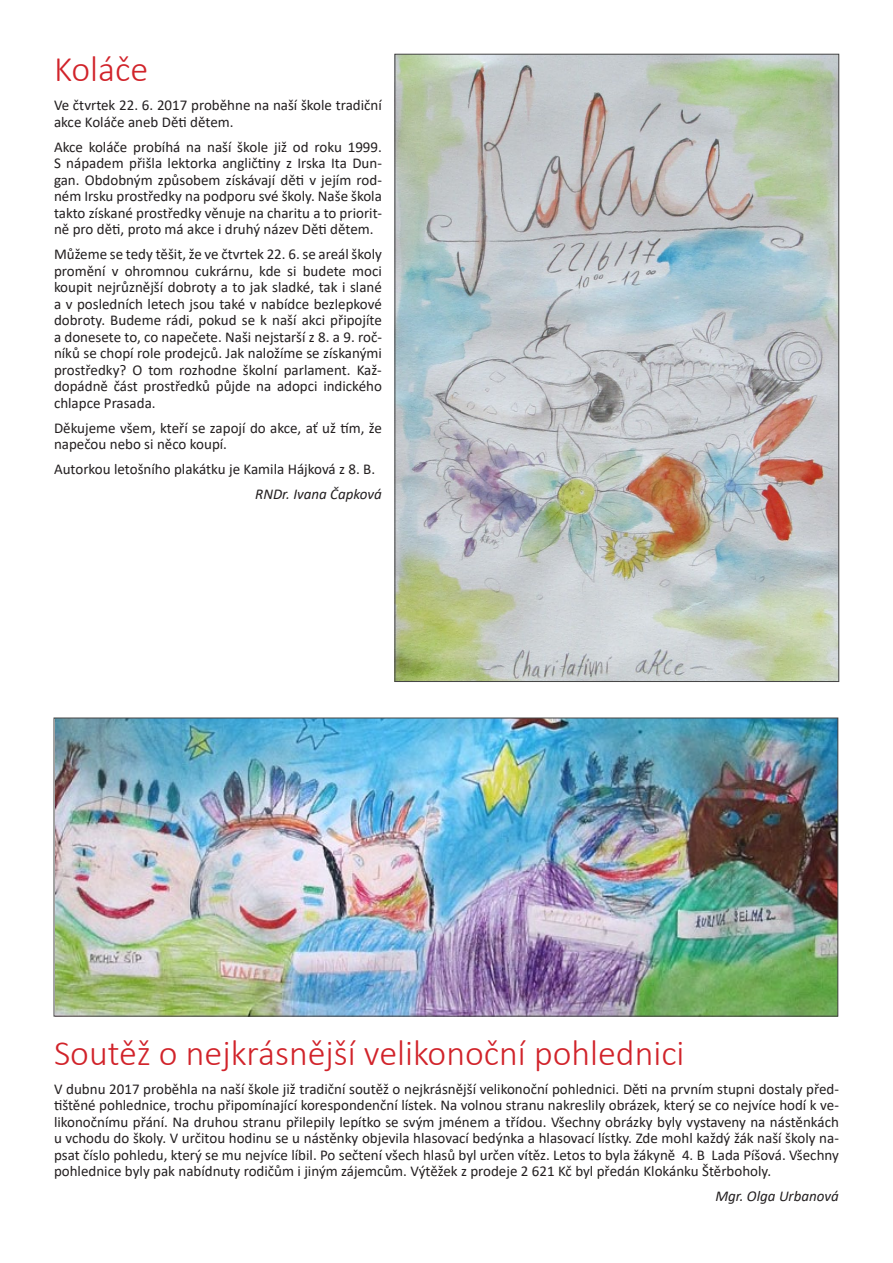
<style>
.page{position:relative;width:893px;height:1263px;background:#fff}
.page>*{position:absolute;margin:0;border:0;box-sizing:border-box;transform-origin:0 0}
.t1{font:300 36px "Calibri";color:#d1232a}
.t2{font:15px/16.5px "Calibri";color:#231f20;text-align:justify}
.t3{font:italic 15px "Calibri";color:#231f20}
</style>
<div class="page">
<img style="left:397px;top:56px;width:440px;height:624px">
<img style="left:56px;top:720px;width:780px;height:294px">
<h1 class="t1" style="left:54px;top:47px;width:96px">Koláče</h1>
<p class="t2" style="left:54px;top:97px;width:329px">Ve čtvrtek 22. 6. 2017 proběhne na naší škole tradiční akce Koláče aneb Děti dětem.</p>
<p class="t2" style="left:54px;top:138px;width:329px">Akce koláče probíhá na naší škole již od roku 1999.<br>S nápadem přišla lektorka angličtiny z Irska Ita Dun&shy;gan. Obdobným způsobem získávají děti v jejím rod&shy;ném Irsku prostředky na podporu své školy. Naše škola takto získané prostředky věnuje na charitu a to priorit&shy;ně pro děti, proto má akce i druhý název Děti dětem.</p>
<p class="t2" style="left:54px;top:246px;width:329px">Můžeme se tedy těšit, že ve čtvrtek 22. 6. se areál školy promění v ohromnou cukrárnu, kde si budete moci koupit nejrůznější dobroty a to jak sladké, tak i slané a v posledních letech jsou také v nabídce bezlepkové dobroty. Budeme rádi, pokud se k naší akci připojíte a donesete to, co napečete. Naši nejstarší z 8. a 9. roč&shy;níků se chopí role prodejců. Jak naložíme se získanými prostředky? O tom rozhodne školní parlament. Kaž&shy;dopádně část prostředků půjde na adopci indického chlapce Prasada.</p>
<p class="t2" style="left:54px;top:419px;width:329px">Děkujeme všem, kteří se zapojí do akce, ať už tím, že napečou nebo si něco koupí.</p>
<p class="t2" style="left:54px;top:461px;width:323px">Autorkou letošního plakátku je Kamila Hájková z 8. B.</p>
<p class="t3" style="left:255px;top:484px;width:128px">RNDr. Ivana Čapková</p>
<h1 class="t1" style="left:54px;top:1030px;width:632px">Soutěž o nejkrásnější velikonoční pohlednici</h1>
<p class="t2" style="left:54px;top:1080px;width:786px">V dubnu 2017 proběhla na naší škole již tradiční soutěž o nejkrásnější velikonoční pohlednici. Děti na prvním stupni dostaly před&shy;tištěné pohlednice, trochu připomínající korespondenční lístek. Na volnou stranu nakreslily obrázek, který se co nejvíce hodí k ve&shy;likonočnímu přání. Na druhou stranu přilepily lepítko se svým jménem a třídou. Všechny obrázky byly vystaveny na nástěnkách u vchodu do školy. V určitou hodinu se u nástěnky objevila hlasovací bedýnka a hlasovací lístky. Zde mohl každý žák naší školy na&shy;psat číslo pohledu, který se mu nejvíce líbil. Po sečtení všech hlasů byl určen vítěz. Letos to byla žákyně 4. B Lada Píšová. Všechny pohlednice byly pak nabídnuty rodičům i jiným zájemcům. Výtěžek z prodeje 2 621 Kč byl předán Klokánku Štěrboholy.</p>
<p class="t3" style="left:715px;top:1186px;width:125px">Mgr. Olga Urbanová</p>
</div>
